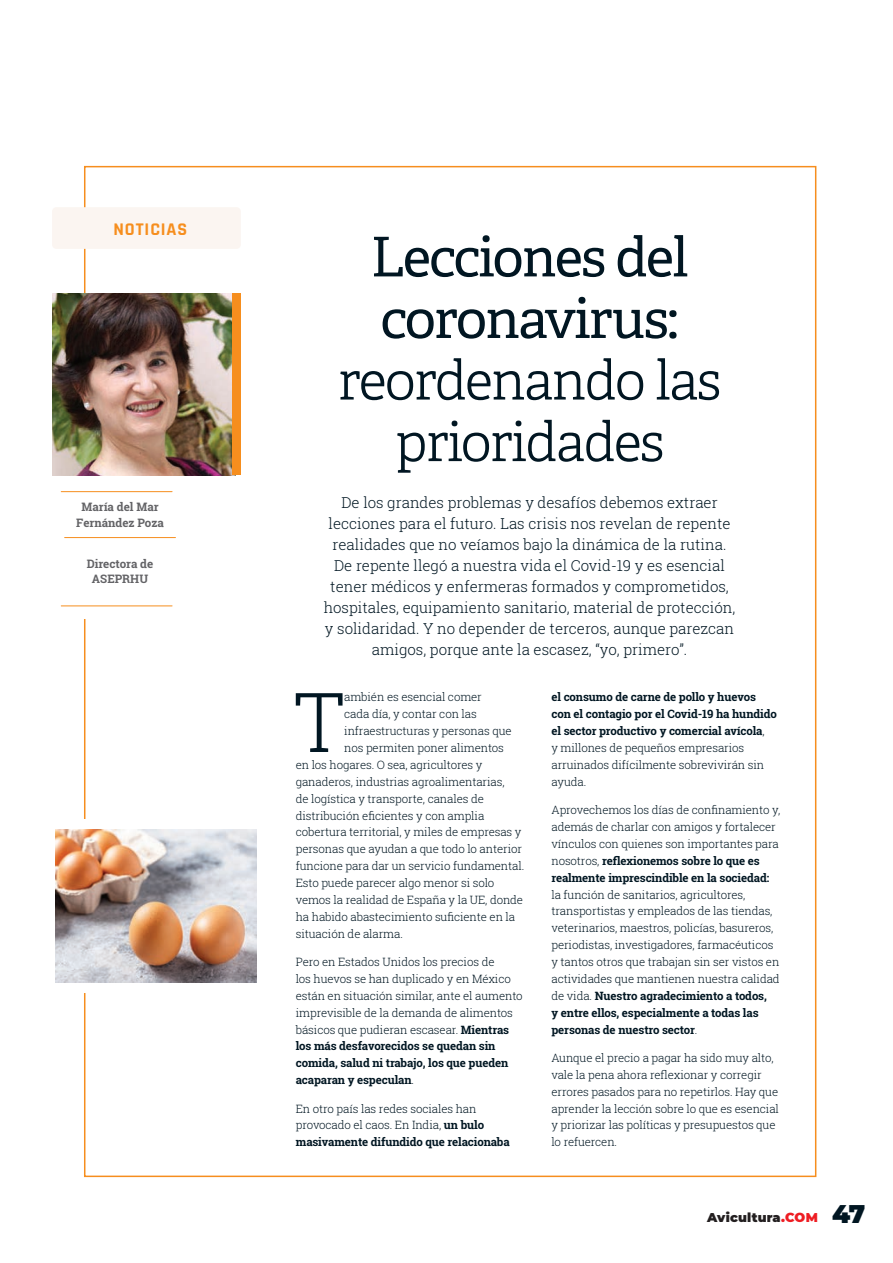
<style>
.page{position:relative;width:893px;height:1263px;background:#fff}
.page>*{position:absolute;margin:0;border:0;box-sizing:border-box;transform-origin:0 0}
.t1{font:300 82.65px "Roboto Slab";color:#011622}
.t2{font:300 54.75px/61.5px "Adelle";letter-spacing:-.03em;color:#011622;text-align:center}
.t3{font:54.75px/61.5px "Adelle";letter-spacing:-.03em;color:#011622}
.t4{font:700 18px "Rajdhani";letter-spacing:.05em;color:#f68e1e}
.t5{font:300 15px/21px "Roboto Slab";color:#011622;text-align:center}
.t6{font:900 12.75px "Montserrat";letter-spacing:.015em;color:#231f20}
.t7{font:700 11.7px/16.5px "Roboto Slab";color:#636366;text-align:center}
.t8{font:300 11.55px/17px "Roboto Slab";letter-spacing:-.01em;color:#011622}
.t9{font:700 11.55px/17px "Roboto Slab";letter-spacing:-.01em;color:#011622}
.s1{font-weight:700}
.s2{font-weight:300}
.s3{color:#ee1d23}
.s4{font-size:25.5px;color:#011622}
</style>
<div class="page">
<img style="left:52px;top:294px;width:181px;height:181px">
<div style="left:233px;top:294px;width:8px;height:181px;background:#f68e1e"></div>
<hr style="left:61px;top:491px;width:111px;height:1px;background:#f68e1e">
<hr style="left:65px;top:537px;width:110px;height:1px;background:#f68e1e">
<hr style="left:61px;top:605px;width:111px;height:1px;background:#f68e1e">
<div style="left:52px;top:207px;width:189px;height:42px;background:#fbf5f1;border-radius:4px"></div>
<img style="left:55px;top:829px;width:201px;height:154px">
<h3 class="t4" style="left:113px;top:218px;width:75px">NOTICIAS</h3>
<p class="t7" style="left:76px;top:498px;width:89px">María del Mar<br>Fernández Poza</p>
<p class="t7" style="left:87px;top:556px;width:68px;line-height:15px">Directora de<br>ASEPRHU</p>
<h2 class="t3" style="left:371px;top:227px;width:319px">Lecciones del coronavirus:</h2>
<h2 class="t2" style="left:338px;top:350px;width:385px">reordenando las prioridades</h2>
<p class="t5" style="left:324px;top:491px;width:413px">De los grandes problemas y desafíos debemos extraer lecciones para el futuro. Las crisis nos revelan de repente realidades que no veíamos bajo la dinámica de la rutina.<br>De repente llegó a nuestra vida el Covid-19 y es esencial tener médicos y enfermeras formados y comprometidos, hospitales, equipamiento sanitario, material de protección, y solidaridad. Y no depender de terceros, aunque parezcan amigos, porque ante la escasez, “yo, primero”.</p>
<h1 class="t1" style="left:293px;top:665px;width:53px">T</h1>
<p class="t8" style="left:344px;top:688px;width:139px">ambién es esencial comer</p>
<p class="t8" style="left:344px;top:705px;width:134px">cada día, y contar con las</p>
<p class="t8" style="left:344px;top:722px;width:169px">infraestructuras y personas que</p>
<p class="t8" style="left:344px;top:739px;width:161px">nos permiten poner alimentos</p>
<p class="t8" style="left:296px;top:756px;width:188px">en los hogares. O sea, agricultores y</p>
<p class="t8" style="left:296px;top:773px;width:210px">ganaderos, industrias agroalimentarias,</p>
<p class="t8" style="left:296px;top:790px;width:190px">de logística y transporte, canales de</p>
<p class="t8" style="left:296px;top:806px;width:190px">distribución eficientes y con amplia</p>
<p class="t8" style="left:296px;top:823px;width:227px">cobertura territorial, y miles de empresas y</p>
<p class="t8" style="left:296px;top:840px;width:228px">personas que ayudan a que todo lo anterior</p>
<p class="t8" style="left:296px;top:857px;width:230px">funcione para dar un servicio fundamental.</p>
<p class="t8" style="left:296px;top:874px;width:200px">Esto puede parecer algo menor si solo</p>
<p class="t8" style="left:296px;top:891px;width:229px">vemos la realidad de España y la UE, donde</p>
<p class="t8" style="left:296px;top:908px;width:221px">ha habido abastecimiento suficiente en la</p>
<p class="t8" style="left:296px;top:925px;width:109px">situación de alarma.</p>
<p class="t8" style="left:296px;top:953px;width:228px">Pero en Estados Unidos los precios de<br>los huevos se han duplicado y en México están en situación similar, ante el aumento imprevisible de la demanda de alimentos básicos que pudieran escasear. <span class="s1">Mientras los más desfavorecidos se quedan sin comida, salud ni trabajo, los que pueden acaparan y especulan</span>.</p>
<p class="t8" style="left:296px;top:1099px;width:215px">En otro país las redes sociales han provocado el caos. En India, <span class="s1">un bulo masivamente difundido que relacionaba</span></p>
<p class="t9" style="left:551px;top:688px;width:227px">el consumo de carne de pollo y huevos con el contagio por el Covid-19 ha hundido el sector productivo y comercial avícola<span class="s2">,<br>y millones de pequeños empresarios arruinados difícilmente sobrevivirán sin ayuda.</span></p>
<p class="t8" style="left:551px;top:801px;width:230px">Aprovechemos los días de confinamiento y, además de charlar con amigos y fortalecer vínculos con quienes son importantes para nosotros, <span class="s1">reflexionemos sobre lo que es realmente imprescindible en la sociedad:</span></p>
<p class="t8" style="left:551px;top:885px;width:230px">la función de sanitarios, agricultores, transportistas y empleados de las tiendas, veterinarios, maestros, policías, basureros, periodistas, investigadores, farmacéuticos y tantos otros que trabajan sin ser vistos en actividades que mantienen nuestra calidad de vida. <span class="s1">Nuestro agradecimiento a todos,<br>y entre ellos, especialmente a todas las personas de nuestro sector</span>.</p>
<p class="t8" style="left:551px;top:1049px;width:229px">Aunque el precio a pagar ha sido muy alto, vale la pena ahora reflexionar y corregir errores pasados para no repetirlos. Hay que aprender la lección sobre lo que es esencial y priorizar las políticas y presupuestos que lo refuercen.</p>
<p class="t6" style="left:707px;top:1208px;width:160px">Avicultura<span class="s3">.COM</span> <span class="s4">47</span></p>
</div>
